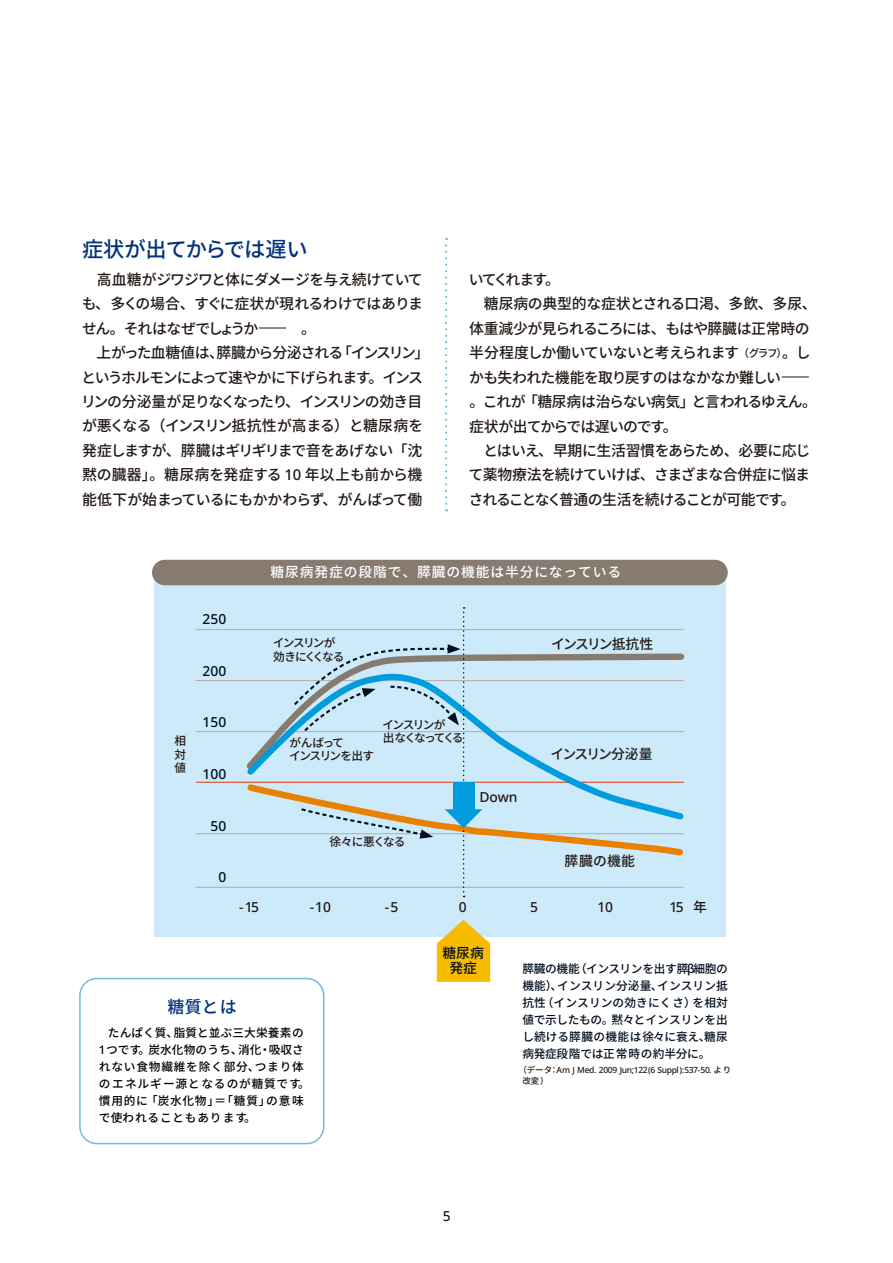
<style>
.page{position:relative;width:893px;height:1263px;background:#fff}
.page>*{position:absolute;margin:0;border:0;box-sizing:border-box;transform-origin:0 0}
.t1{font:500 21.3px "Noto Sans CJ Kjp";letter-spacing:-.03em;color:#003279}
.t2{font:500 16.95px "Noto Sans CJ Kjp";color:#003279}
.t3{font:500 14.85px/24.5px "Noto Sans CJ Kjp";letter-spacing:-.045em;color:#221815}
.t4{font:500 13.8px "Noto Sans CJ Kjp";letter-spacing:.06em;color:#fff}
.t5{font:500 13.8px "Apis";color:#221815}
.t6{font:500 13.8px "Noto Sans CJ Kjp";letter-spacing:-.125em;color:#221815}
.t7{font:500 13.8px "Apis";color:#000e1e}
.t8{font:500 13.8px "Noto Sans CJ Kjp";letter-spacing:-.055em;color:#221815}
.t9{font:500 13.8px/14.9px "Noto Sans CJ Kjp";color:#000e1e;text-align:center}
.t10{font:500 11.7px/17px "Noto Sans CJ Kjp";color:#000e1e;text-align:justify}
.t11{font:500 11.7px/17px "Noto Sans CJ Kjp";letter-spacing:.06em;color:#000}
.t12{font:500 11.7px/13.8px "Noto Sans CJ Kjp";letter-spacing:-.13em;color:#221815}
.t13{font:500 11.7px/13.8px "Noto Sans CJ Kjp";letter-spacing:-.15em;color:#221815}
.t14{font:500 11.7px "Noto Sans CJ Kjp";letter-spacing:-.065em;color:#221815}
.t15{font:500 8.55px "Apis";letter-spacing:-.04em;color:#221815}
.t16{font:500 8.55px "Noto Sans CJ Kjp";color:#221815}
.s1{font-family:"Apis"}
.s2{font-size:10.65px}
.s3{font-family:"Noto Sans CJ Kjp"}
</style>
<div class="page">
<div style="left:154px;top:570px;width:572px;height:366px;background:#cceafa"></div>
<div style="left:152px;top:560px;width:576px;height:25px;background:#877a6f;border-radius:13px"></div>
<hr style="left:196px;top:629px;width:487px;height:1px;background:#b3ada9">
<hr style="left:196px;top:680px;width:487px;height:1px;background:#b3ada9">
<hr style="left:196px;top:731px;width:487px;height:1px;background:#b3ada9">
<hr style="left:196px;top:833px;width:487px;height:1px;background:#b3ada9">
<hr style="left:196px;top:887px;width:487px;height:1px;background:#b3ada9">
<hr style="left:196px;top:782px;width:488px;height:1px;background:#db3710">
<svg style="left:437px;top:920px;width:53px;height:62px"></svg>
<svg style="left:243px;top:607px;width:442px;height:290px"></svg>
<svg style="left:259px;top:328px;width:27px;height:1px"></svg>
<svg style="left:782px;top:377px;width:27px;height:1px"></svg>
<div style="left:79px;top:978px;width:245px;height:166px;border:2px solid #70bcd9;border-radius:17px"></div>
<svg style="left:445px;top:238px;width:2px;height:273px"></svg>
<h1 class="t1" style="left:82px;top:238px;width:227px">症状が出てからでは遅い</h1>
<p class="t3" style="left:82px;top:267px;width:342px;text-align:justify">　高血糖がジワジワと体にダメージを与え続けていても、多くの場合、すぐに症状が現れるわけではありません。それはなぜでしょうか</p>
<p class="t3" style="left:81px;top:316px;width:350px;text-indent:205px">　。<br>　上がった血糖値は、膵臓から分泌される「インスリン」というホルモンによって速やかに下げられます。インスリンの分泌量が足りなくなったり、インスリンの効き目が悪くなる（インスリン抵抗性が高まる）と糖尿病を発症しますが、膵臓はギリギリまで音をあげない「沈黙の臓器」。糖尿病を発症する <span class="s1">10</span> 年以上も前から機能低下が始まっているにもかかわらず、がんばって働</p>
<p class="t3" style="left:469px;top:267px;width:350px">いてくれます。<br>　糖尿病の典型的な症状とされる口渇、多飲、多尿、体重減少が見られるころには、もはや膵臓は正常時の半分程度しか働いていないと考えられます<span class="s2">（グラフ）</span>。しかも失われた機能を取り戻すのはなかなか難しい<br>。これが「糖尿病は治らない病気」と言われるゆえん。症状が出てからでは遅いのです。<br>　とはいえ、早期に生活習慣をあらため、必要に応じて薬物療法を続けていけば、さまざまな合併症に悩まされることなく普通の生活を続けることが可能です。</p>
<p class="t12" style="left:174px;top:733px;width:13px;line-height:14.7px">相対</p>
<p class="t12" style="left:174px;top:761px;width:13px">値</p>
<p class="t7" style="left:203px;top:609px;width:25px">250</p>
<p class="t7" style="left:203px;top:661px;width:25px">200</p>
<p class="t4" style="left:271px;top:565px;width:352px">糖尿病発症の段階で、膵臓の機能は半分になっている</p>
<p class="t12" style="left:273px;top:636px;width:73px">インスリンが効きにくくなる</p>
<p class="t6" style="left:551px;top:636px;width:104px">インスリン抵抗性</p>
<p class="t7" style="left:203px;top:713px;width:25px">150</p>
<p class="t7" style="left:203px;top:764px;width:25px">100</p>
<p class="t7" style="left:211px;top:816px;width:17px">50</p>
<p class="t7" style="left:218px;top:867px;width:9px">0</p>
<p class="t12" style="left:289px;top:736px;width:86px">がんばって<br>インスリンを出す</p>
<p class="t13" style="left:382px;top:718px;width:83px">インスリンが<br>出なくなってくる</p>
<p class="t14" style="left:329px;top:835px;width:78px">徐々に悪くなる</p>
<p class="t5" style="left:479px;top:787px;width:40px">Down</p>
<p class="t6" style="left:550px;top:746px;width:104px">インスリン分泌量</p>
<p class="t8" style="left:564px;top:853px;width:72px">膵臓の機能</p>
<p class="t5" style="left:239px;top:898px;width:21px">-15</p>
<p class="t5" style="left:310px;top:898px;width:23px">-10</p>
<p class="t5" style="left:385px;top:898px;width:15px">-5</p>
<p class="t5" style="left:459px;top:898px;width:9px">0</p>
<p class="t5" style="left:530px;top:898px;width:9px">5</p>
<p class="t5" style="left:597px;top:898px;width:17px">10</p>
<p class="t5" style="left:669px;top:898px;width:39px">15 <span class="s3">年</span></p>
<p class="t2" style="left:167px;top:997px;width:71px">糖質とは</p>
<p class="t11" style="left:99px;top:1024px;width:212px;text-indent:9px">たんぱく質、脂質と並ぶ三大栄養素の<br><span class="s1">1</span>つです。炭水化物のうち、消化・吸収されない食物繊維を除く部分、つまり体のエネルギー源となるのが糖質です。慣用的に「炭水化物」＝「糖質」の意味で使われることもあります。</p>
<p class="t9" style="left:442px;top:946px;width:43px">糖尿病発症</p>
<p class="t10" style="left:522px;top:960px;width:207px">膵臓の機能（インスリンを出す膵β細胞の機能）、インスリン分泌量、インスリン抵抗性（インスリンの効きにくさ）を相対値で示したもの。黙々とインスリンを出し続ける膵臓の機能は徐々に衰え、糖尿病発症段階では正常時の約半分に。</p>
<p class="t15" style="left:518px;top:1064px;width:214px"><span class="s3">（データ：</span>Am J Med. 2009 Jun;122(6 Suppl):S37-50. <span class="s3">より</span></p>
<p class="t16" style="left:523px;top:1076px;width:28px">改変）</p>
<p class="t5" style="left:443px;top:1206px;width:9px">5</p>
</div>
